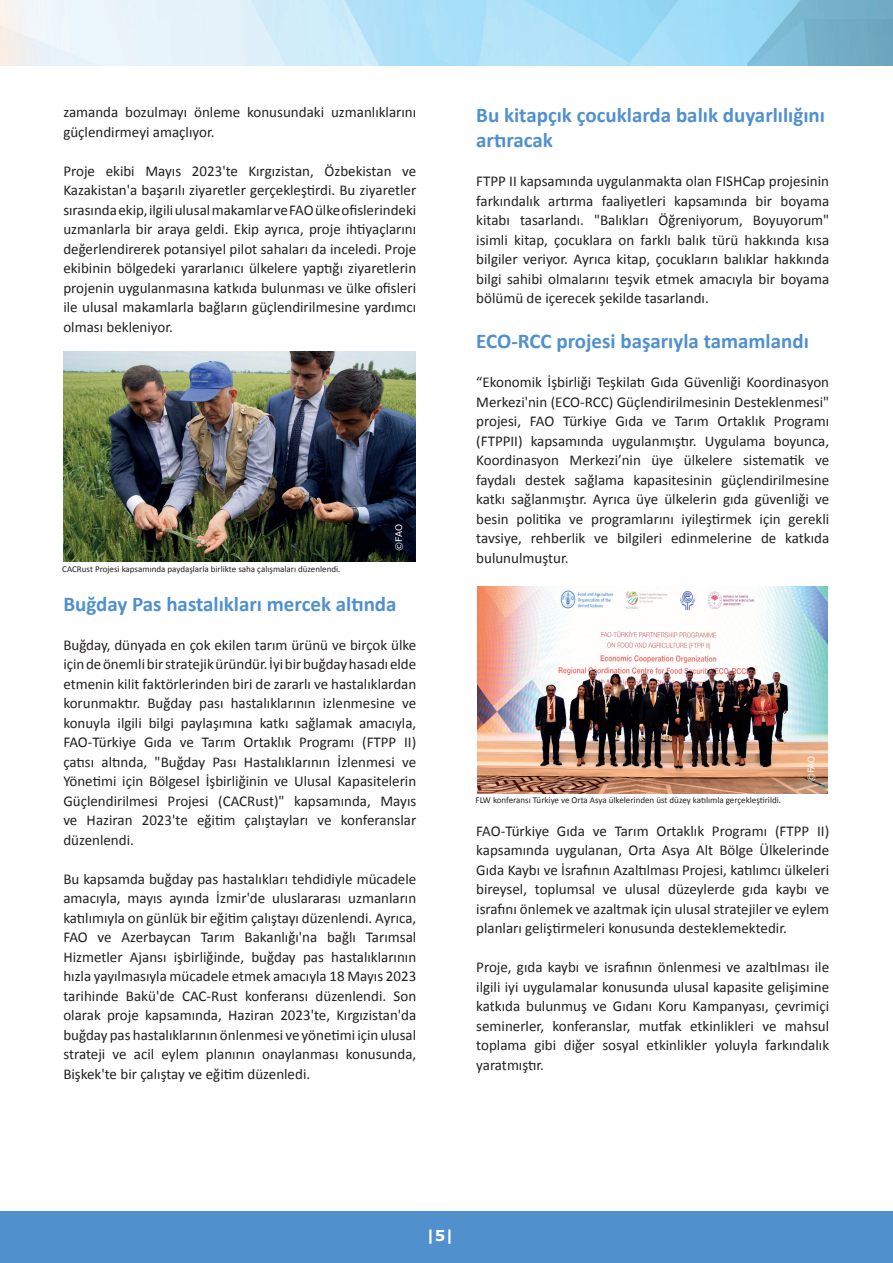
<style>
.page{position:relative;width:893px;height:1263px;background:#fff}
.page>*{position:absolute;margin:0;border:0;box-sizing:border-box;transform-origin:0 0}
.t1{font:700 21px/25.5px "Calibri";color:#5090cc}
.t2{font:15px/19.5px "Calibri";color:#231f20;text-align:justify}
.t3{font:700 15px "Verdana";color:#fff}
.t4{font:9px "Calibri";color:#231f20}
.t5{font:9px "Verdana";letter-spacing:-.025em;color:#fff}
</style>
<div class="page">
<img style="left:0;top:0;width:893px;height:66px">
<div style="left:0;top:1212px;width:893px;height:51px;background:#5090cc"></div>
<img style="left:64px;top:351px;width:351px;height:211px">
<img style="left:477px;top:586px;width:350px;height:207px">
<p class="t2" style="left:63px;top:102px;width:354px">zamanda bozulmayı önleme konusundaki uzmanlıklarını güçlendirmeyi amaçlıyor.</p>
<p class="t2" style="left:63px;top:161px;width:354px">Proje ekibi Mayıs 2023'te Kırgızistan, Özbekistan ve Kazakistan'a başarılı ziyaretler gerçekleştirdi. Bu ziyaretler sırasında ekip, ilgili ulusal makamlar ve FAO ülke ofislerindeki uzmanlarla bir araya geldi. Ekip ayrıca, proje ihtiyaçlarını değerlendirerek potansiyel pilot sahaları da inceledi. Proje ekibinin bölgedeki yararlanıcı ülkelere yaptığı ziyaretlerin projenin uygulanmasına katkıda bulunması ve ülke ofisleri ile ulusal makamlarla bağların güçlendirilmesine yardımcı olması bekleniyor.</p>
<p class="t4" style="left:62px;top:563px;width:280px">CACRust Projesi kapsamında paydaşlarla birlikte saha çalışmaları düzenlendi.</p>
<p class="t5" style="left:393px;top:551px;width:28px;rotate:-90deg">©️ FAO</p>
<h1 class="t1" style="left:63px;top:591px;width:335px">Buğday Pas hastalıkları mercek altında</h1>
<p class="t2" style="left:63px;top:635px;width:354px">Buğday, dünyada en çok ekilen tarım ürünü ve birçok ülke için de önemli bir stratejik üründür. İyi bir buğday hasadı elde etmenin kilit faktörlerinden biri de zararlı ve hastalıklardan korunmaktır. Buğday pası hastalıklarının izlenmesine ve konuyla ilgili bilgi paylaşımına katkı sağlamak amacıyla, FAO-Türkiye Gıda ve Tarım Ortaklık Programı (FTPP II) çatısı altında, "Buğday Pası Hastalıklarının İzlenmesi ve Yönetimi için Bölgesel İşbirliğinin ve Ulusal Kapasitelerin Güçlendirilmesi Projesi (CACRust)" kapsamında, Mayıs ve Haziran 2023'te eğitim çalıştayları ve konferanslar düzenlendi.</p>
<p class="t2" style="left:63px;top:869px;width:354px">Bu kapsamda buğday pas hastalıkları tehdidiyle mücadele amacıyla, mayıs ayında İzmir'de uluslararası uzmanların katılımıyla on günlük bir eğitim çalıştayı düzenlendi. Ayrıca, FAO ve Azerbaycan Tarım Bakanlığı'na bağlı Tarımsal Hizmetler Ajansı işbirliğinde, buğday pas hastalıklarının hızla yayılmasıyla mücadele etmek amacıyla 18 Mayıs 2023 tarihinde Bakü'de CAC-Rust konferansı düzenlendi. Son olarak proje kapsamında, Haziran 2023'te, Kırgızistan'da buğday pas hastalıklarının önlenmesi ve yönetimi için ulusal strateji ve acil eylem planının onaylanması konusunda, Bişkek'te bir çalıştay ve eğitim düzenledi.</p>
<h1 class="t1" style="left:476px;top:102px;width:350px">Bu kitapçık çocuklarda balık duyarlılığını artıracak</h1>
<p class="t2" style="left:476px;top:171px;width:354px">FTPP II kapsamında uygulanmakta olan FISHCap projesinin farkındalık artırma faaliyetleri kapsamında bir boyama kitabı tasarlandı. "Balıkları Öğreniyorum, Boyuyorum" isimli kitap, çocuklara on farklı balık türü hakkında kısa bilgiler veriyor. Ayrıca kitap, çocukların balıklar hakkında bilgi sahibi olmalarını teşvik etmek amacıyla bir boyama bölümü de içerecek şekilde tasarlandı.</p>
<h1 class="t1" style="left:476px;top:328px;width:334px">ECO-RCC projesi başarıyla tamamlandı</h1>
<p class="t2" style="left:476px;top:372px;width:354px">“Ekonomik İşbirliği Teşkilatı Gıda Güvenliği Koordinasyon Merkezi'nin (ECO-RCC) Güçlendirilmesinin Desteklenmesi" projesi, FAO Türkiye Gıda ve Tarım Ortaklık Programı (FTPPII) kapsamında uygulanmıştır. Uygulama boyunca, Koordinasyon Merkezi’nin üye ülkelere sistematik ve faydalı destek sağlama kapasitesinin güçlendirilmesine katkı sağlanmıştır. Ayrıca üye ülkelerin gıda güvenliği ve besin politika ve programlarını iyileştirmek için gerekli tavsiye, rehberlik ve bilgileri edinmelerine de katkıda bulunulmuştur.</p>
<p class="t4" style="left:476px;top:794px;width:307px">FLW konferansı Türkiye ve Orta Asya ülkelerinden üst düzey katılımla gerçekleştirildi.</p>
<p class="t5" style="left:805px;top:782px;width:28px;rotate:-90deg">©️ FAO</p>
<p class="t2" style="left:476px;top:821px;width:354px">FAO-Türkiye Gıda ve Tarım Ortaklık Programı (FTPP II) kapsamında uygulanan, Orta Asya Alt Bölge Ülkelerinde Gıda Kaybı ve İsrafının Azaltılması Projesi, katılımcı ülkeleri bireysel, toplumsal ve ulusal düzeylerde gıda kaybı ve israfını önlemek ve azaltmak için ulusal stratejiler ve eylem planları geliştirmeleri konusunda desteklemektedir.</p>
<p class="t2" style="left:476px;top:957px;width:354px">Proje, gıda kaybı ve israfının önlenmesi ve azaltılması ile ilgili iyi uygulamalar konusunda ulusal kapasite gelişimine katkıda bulunmuş ve Gıdanı Koru Kampanyası, çevrimiçi seminerler, konferanslar, mutfak etkinlikleri ve mahsul toplama gibi diğer sosyal etkinlikler yoluyla farkındalık yaratmıştır.</p>
<p class="t3" style="left:427px;top:1225px;width:28px">|5|</p>
</div>
